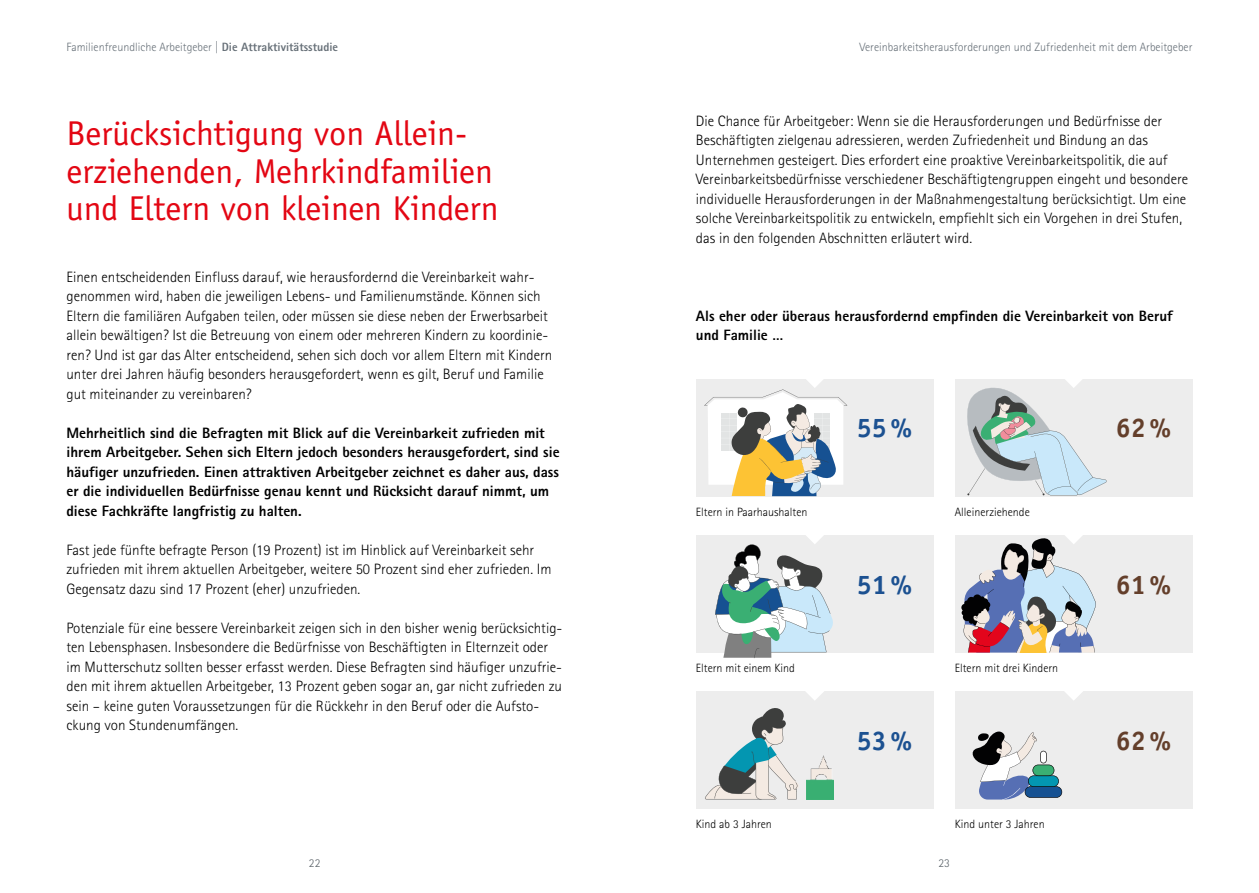
<style>
.page{position:relative;width:1259px;height:893px;background:#fff}
.page>*{position:absolute;margin:0;border:0;box-sizing:border-box;transform-origin:0 0}
.IHV_HL{font:34.5px/37.5px "Officina Sans Std";color:#e30613}
.P_Bildunterschriften-_Fußnoten-Tabellen{font:700 27px "Officina Sans Std";color:#1c5191}
.P_Bildunterschriften-_Fußnoten-Tabellen-2{font:700 27px "Officina Sans Std";color:#643f2b}
.P_Fliesstext{font:300 15px/19.5px "Rotis Sans Serif Std";color:#000}
.P_Auszeichnungstext{font:800 15px/19.5px "Rotis Sans Serif Std";color:#000}
.t1{font:300 12px "Rotis Sans Serif Std";color:#677078}
.P_Bildunterschriften-_Fußnoten-Tabellen-3{font:300 12px "Rotis Sans Serif Std";color:#000}
.t2{font:300 12px "Rotis Sans Serif Std";color:#596167}
.s1{font-weight:800}
</style>
<div class="page">
<div style="left:696px;top:379px;width:237px;height:117px;background:#ededed"></div>
<div style="left:696px;top:536px;width:237px;height:117px;background:#ededed"></div>
<div style="left:696px;top:692px;width:237px;height:117px;background:#ededed"></div>
<div style="left:955px;top:379px;width:237px;height:117px;background:#ededed"></div>
<div style="left:955px;top:536px;width:237px;height:117px;background:#ededed"></div>
<div style="left:955px;top:692px;width:237px;height:117px;background:#ededed"></div>
<svg style="left:1059px;top:691px;width:28px;height:9px"></svg>
<svg style="left:704px;top:379px;width:143px;height:117px"></svg>
<svg style="left:715px;top:535px;width:119px;height:123px"></svg>
<svg style="left:705px;top:691px;width:124px;height:108px"></svg>
<img style="left:806px;top:756px;width:27px;height:44px">
<svg style="left:967px;top:379px;width:139px;height:117px"></svg>
<svg style="left:961px;top:535px;width:136px;height:118px"></svg>
<svg style="left:972px;top:731px;width:90px;height:69px"></svg>
<p class="t1" style="left:66px;top:40px;width:273px">Familienfreundliche Arbeitgeber | <span class="s1">Die Attraktivitätsstudie</span></p>
<p class="t1" style="left:859px;top:40px;width:334px">Vereinbarkeitsherausforderungen und Zufriedenheit mit dem Arbeitgeber</p>
<h1 class="IHV_HL" style="left:66px;top:115px;width:434px">Berücksichtigung von Allein&shy;erziehenden, Mehrkindfamilien und Eltern von kleinen Kindern</h1>
<p class="P_Fliesstext" style="left:66px;top:267px;width:487px">Einen entscheidenden Einfluss darauf, wie herausfordernd die Vereinbarkeit wahr&shy;genommen wird, haben die jeweiligen Lebens- und Familienumstände. Können sich Eltern die familiären Aufgaben teilen, oder müssen sie diese neben der Erwerbsarbeit allein bewältigen? Ist die Betreuung von einem oder mehreren Kindern zu koordinie&shy;ren? Und ist gar das Alter entscheidend, sehen sich doch vor allem Eltern mit Kindern unter drei Jahren häufig besonders herausgefordert, wenn es gilt, Beruf und Familie gut miteinander zu vereinbaren?</p>
<p class="P_Auszeichnungstext" style="left:66px;top:423px;width:495px">Mehrheitlich sind die Befragten mit Blick auf die Vereinbarkeit zufrieden mit ihrem Arbeitgeber. Sehen sich Eltern jedoch besonders herausgefordert, sind sie häufiger unzufrieden. Einen attraktiven Arbeitgeber zeichnet es daher aus, dass er die individuellen Bedürfnisse genau kennt und Rücksicht darauf nimmt, um diese Fachkräfte langfristig zu halten.</p>
<p class="P_Fliesstext" style="left:66px;top:540px;width:487px">Fast jede fünfte befragte Person (19 Prozent) ist im Hinblick auf Vereinbarkeit sehr zufrieden mit ihrem aktuellen Arbeitgeber, weitere 50 Prozent sind eher zufrieden. Im<br>Gegensatz dazu sind 17 Prozent (eher) unzufrieden.</p>
<p class="P_Fliesstext" style="left:66px;top:618px;width:497px">Potenziale für eine bessere Vereinbarkeit zeigen sich in den bisher wenig berücksichtig&shy;ten Lebensphasen. Insbesondere die Bedürfnisse von Beschäftigten in Elternzeit oder im Mutterschutz sollten besser erfasst werden. Diese Befragten sind häufiger unzufrie&shy;den mit ihrem aktuellen Arbeitgeber, 13 Prozent geben sogar an, gar nicht zufrieden zu sein – keine guten Voraussetzungen für die Rückkehr in den Beruf oder die Aufsto&shy;ckung von Stundenumfängen.</p>
<p class="P_Fliesstext" style="left:696px;top:111px;width:494px">Die Chance für Arbeitgeber: Wenn sie die Herausforderungen und Bedürfnisse der Beschäftigten zielgenau adressieren, werden Zufriedenheit und Bindung an das Unternehmen gesteigert. Dies erfordert eine proaktive Vereinbarkeitspolitik, die auf Vereinbarkeitsbedürfnisse verschiedener Beschäftigtengruppen eingeht und besondere individuelle Herausforderungen in der Maßnahmengestaltung berücksichtigt. Um eine solche Vereinbarkeitspolitik zu entwickeln, empfiehlt sich ein Vorgehen in drei Stufen, das in den folgenden Abschnitten erläutert wird.</p>
<p class="P_Auszeichnungstext" style="left:696px;top:306px;width:478px">Als eher oder überaus herausfordernd empfinden die Vereinbarkeit von Beruf und Familie …</p>
<p class="P_Bildunterschriften-_Fußnoten-Tabellen" style="left:857px;top:411px;width:57px">55%</p>
<p class="P_Bildunterschriften-_Fußnoten-Tabellen-2" style="left:1115px;top:411px;width:57px">62%</p>
<p class="P_Bildunterschriften-_Fußnoten-Tabellen-3" style="left:696px;top:505px;width:113px">Eltern in Paarhaushalten</p>
<p class="P_Bildunterschriften-_Fußnoten-Tabellen-3" style="left:955px;top:505px;width:76px">Alleinerziehende</p>
<p class="P_Bildunterschriften-_Fußnoten-Tabellen" style="left:857px;top:568px;width:57px">51%</p>
<p class="P_Bildunterschriften-_Fußnoten-Tabellen-2" style="left:1115px;top:568px;width:57px">61%</p>
<p class="P_Bildunterschriften-_Fußnoten-Tabellen-3" style="left:696px;top:661px;width:100px">Eltern mit einem Kind</p>
<p class="P_Bildunterschriften-_Fußnoten-Tabellen-3" style="left:955px;top:661px;width:105px">Eltern mit drei Kindern</p>
<p class="P_Bildunterschriften-_Fußnoten-Tabellen" style="left:857px;top:724px;width:57px">53%</p>
<p class="P_Bildunterschriften-_Fußnoten-Tabellen-2" style="left:1115px;top:724px;width:57px">62%</p>
<p class="P_Bildunterschriften-_Fußnoten-Tabellen-3" style="left:696px;top:817px;width:77px">Kind ab 3 Jahren</p>
<p class="P_Bildunterschriften-_Fußnoten-Tabellen-3" style="left:955px;top:817px;width:91px">Kind unter 3 Jahren</p>
<p class="t2" style="left:309px;top:856px;width:13px">22</p>
<p class="t2" style="left:938px;top:856px;width:13px">23</p>
</div>
